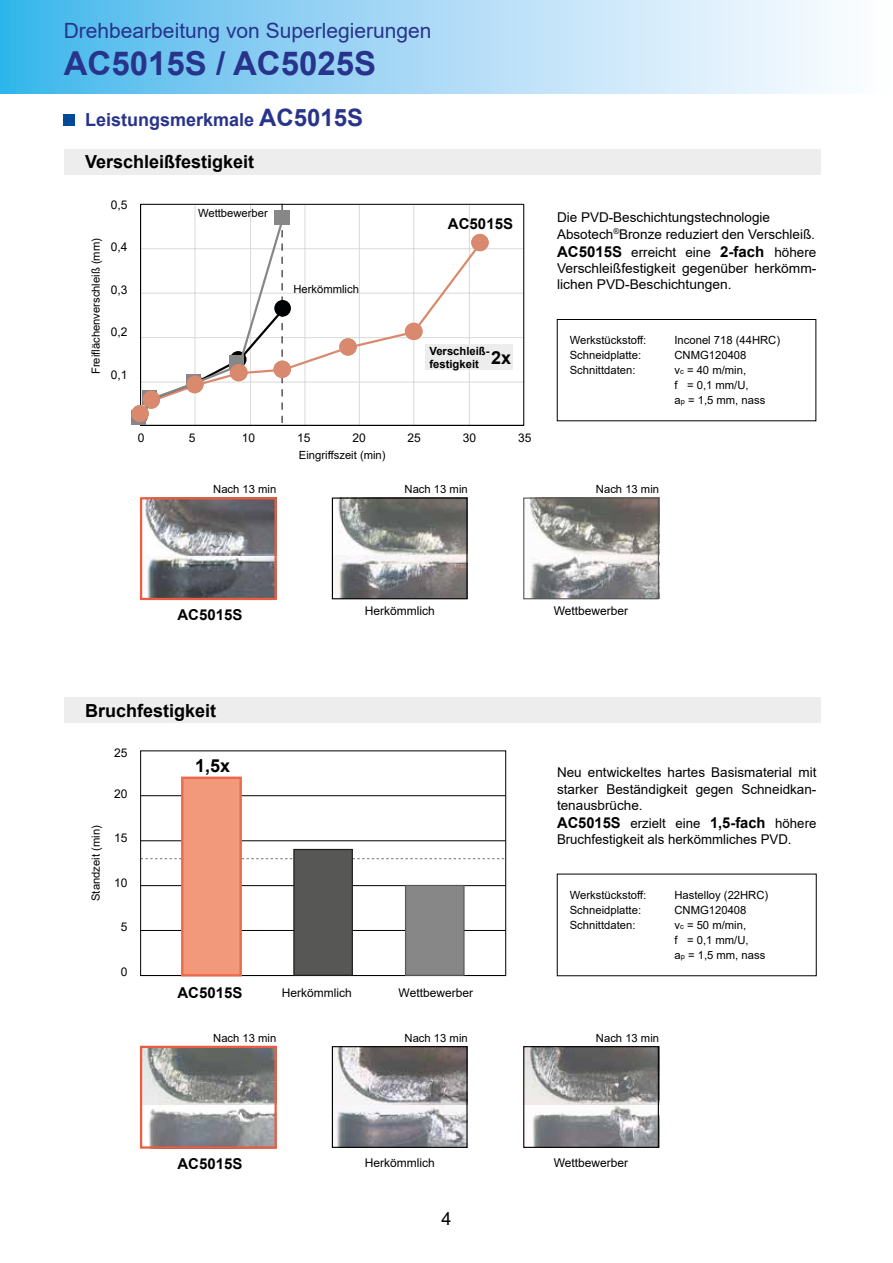
<style>
.page{position:relative;width:893px;height:1263px;background:#fff}
.page>*{position:absolute;margin:0;border:0;box-sizing:border-box;transform-origin:0 0}
.t1{font:700 33px "Arial";color:#28348b}
.t2{font:21px "Arial";color:#28348b}
.t3{font:700 18px "Arial";color:#000}
.t4{font:700 18px "Arial";color:#28348b}
.t5{font:18px "Arial";color:#000}
.t6{font:700 15px "Arial";color:#000}
.t7{font:13.5px/16.2px "Arial";color:#000}
.t8{font:12px "Arial";color:#000}
.t9{font:11.25px/15px "Arial";color:#000}
.t10{font:700 11.25px/13.5px "Arial";color:#000}
.s1{font-size:24px}
.s2{font-weight:700;font-size:15px}
.s3{font-size:7.5px}
</style>
<div class="page">
<svg style="left:0;top:0;width:830px;height:94px;background:#a2d8f5"></svg>
<img style="left:143px;top:500px;width:131px;height:97px">
<div style="left:140px;top:497px;width:137px;height:103px;border:2px solid #eb5d40"></div>
<img style="left:336px;top:499px;width:130px;height:98px">
<div style="left:332px;top:497px;width:136px;height:102px;border:1px solid #000"></div>
<img style="left:525px;top:499px;width:132px;height:98px">
<div style="left:523px;top:497px;width:136px;height:102px;border:1px solid #575756"></div>
<img style="left:143px;top:1049px;width:131px;height:97px">
<div style="left:140px;top:1046px;width:137px;height:103px;border:2px solid #eb5d40"></div>
<img style="left:334px;top:1048px;width:132px;height:98px">
<div style="left:332px;top:1046px;width:136px;height:102px;border:1px solid #000"></div>
<img style="left:525px;top:1048px;width:132px;height:98px">
<div style="left:523px;top:1046px;width:136px;height:102px;border:1px solid #000"></div>
<svg style="left:142px;top:858px;width:362px;height:1px"></svg>
<hr style="left:141px;top:930px;width:365px;height:1px;background:#000">
<hr style="left:141px;top:885px;width:365px;height:1px;background:#000">
<hr style="left:141px;top:840px;width:365px;height:1px;background:#000">
<hr style="left:141px;top:795px;width:365px;height:1px;background:#000">
<div style="left:140px;top:750px;width:366px;height:226px;border:1px solid #000"></div>
<div style="left:405px;top:885px;width:60px;height:91px;background:#878787;border:1px solid #585756"></div>
<div style="left:293px;top:849px;width:60px;height:127px;background:#575756;border:1px solid #1d1e1c"></div>
<div style="left:182px;top:778px;width:59px;height:197px;background:#f3997b"></div>
<div style="left:181px;top:776px;width:61px;height:200px;border:2px solid #ed694b"></div>
<div style="left:64px;top:149px;width:757px;height:25px;background:#ededed"></div>
<svg style="left:140px;top:204px;width:384px;height:222px"></svg>
<svg style="left:286px;top:240px;width:198px;height:177px"></svg>
<div style="left:339px;top:338px;width:16px;height:16px;background:#fff;border-radius:50%"></div>
<div style="left:405px;top:323px;width:15px;height:15px;background:#e2a995;border-radius:50%"></div>
<div style="left:405px;top:323px;width:17px;height:17px;background:#dca895;border-radius:50%"></div>
<div style="left:471px;top:234px;width:16px;height:15px;background:#f3dcd4;border-radius:50%"></div>
<svg style="left:471px;top:234px;width:18px;height:17px"></svg>
<svg style="left:131px;top:410px;width:7px;height:14px"></svg>
<svg style="left:138px;top:204px;width:148px;height:221px"></svg>
<div style="left:339px;top:338px;width:18px;height:18px;background:#d8896e;border-radius:50%"></div>
<div style="left:471px;top:234px;width:17px;height:17px;background:#d8896e;border-radius:50%"></div>
<div style="left:405px;top:323px;width:18px;height:17px;background:#d8896e;border-radius:50%"></div>
<div style="left:273px;top:361px;width:18px;height:17px;background:#d8896e;border-radius:50%"></div>
<div style="left:230px;top:364px;width:17px;height:17px;background:#d8896e;border-radius:50%"></div>
<div style="left:186px;top:375px;width:18px;height:18px;background:#d8896e;border-radius:50%"></div>
<div style="left:143px;top:391px;width:17px;height:17px;background:#d8896e;border-radius:50%"></div>
<div style="left:131px;top:405px;width:18px;height:17px;background:#d8896e;border-radius:50%"></div>
<div style="left:275px;top:210px;width:14px;height:14px;background:#878787"></div>
<div style="left:64px;top:115px;width:11px;height:11px;background:#00489a"></div>
<div style="left:64px;top:697px;width:757px;height:26px;background:#ededed"></div>
<div style="left:557px;top:319px;width:259px;height:102px;border:1px solid #000"></div>
<div style="left:425px;top:344px;width:68px;height:26px;background:#ededed"></div>
<div style="left:491px;top:344px;width:21px;height:26px;background:#ededed"></div>
<h2 class="t2" style="left:64px;top:16px;width:369px">Drehbearbeitung von Superlegierungen</h2>
<h1 class="t1" style="left:64px;top:40px;width:314px">AC5015S / AC5025S</h1>
<h3 class="t4" style="left:85px;top:107px;width:280px">Leistungsmerkmale <span class="s1">AC5015S</span></h3>
<h3 class="t3" style="left:85px;top:149px;width:171px">Verschleißfestigkeit</h3>
<p class="t9" style="left:88px;top:374px;width:138px;rotate:-90deg">Freiflächenverschleiß (mm)</p>
<p class="t8" style="left:111px;top:196px;width:18px">0,5</p>
<p class="t8" style="left:111px;top:239px;width:18px">0,4</p>
<p class="t8" style="left:111px;top:281px;width:18px">0,3</p>
<p class="t8" style="left:111px;top:324px;width:18px">0,2</p>
<p class="t8" style="left:111px;top:366px;width:18px">0,1</p>
<p class="t9" style="left:198px;top:205px;width:71px">Wettbewerber</p>
<p class="t9" style="left:293px;top:282px;width:67px">Herkömmlich</p>
<h3 class="t6" style="left:448px;top:213px;width:67px">AC5015S</h3>
<p class="t10" style="left:429px;top:344px;width:83px">Verschleiß&shy;festigkeit <sup>2x</sup></p>
<p class="t8" style="left:138px;top:430px;width:8px">0</p>
<p class="t8" style="left:189px;top:430px;width:8px">5</p>
<p class="t8" style="left:242px;top:430px;width:15px">10</p>
<p class="t8" style="left:297px;top:430px;width:15px">15</p>
<p class="t8" style="left:352px;top:430px;width:15px">20</p>
<p class="t8" style="left:408px;top:430px;width:15px">25</p>
<p class="t8" style="left:463px;top:430px;width:15px">30</p>
<p class="t8" style="left:518px;top:430px;width:15px">35</p>
<p class="t9" style="left:299px;top:448px;width:88px">Eingriffszeit (min)</p>
<p class="t7" style="left:557px;top:210px;width:259px">Die PVD-Beschichtungstechnologie<br>Absotech<sup>®</sup>Bronze reduziert den Verschleiß.</p>
<p class="t7" style="left:557px;top:244px;width:261px;text-align:justify"><span class="s2">AC5015S</span> erreicht eine <span class="s2">2-fach</span> höhere Verschleißfestigkeit gegenüber herkömm&shy;lichen PVD-Beschichtungen.</p>
<p class="t9" style="left:570px;top:333px;width:78px">Werkstückstoff:<br>Schneidplatte:<br>Schnittdaten:</p>
<p class="t9" style="left:674px;top:333px;width:107px">Inconel 718 (44HRC)<br>CNMG120408<br>v<span class="s3">c</span> = 40 m/min,<br>f = 0,1 mm/U,<br>a<span class="s3">p</span> = 1,5 mm, nass</p>
<p class="t9" style="left:213px;top:481px;width:65px">Nach 13 min</p>
<p class="t9" style="left:405px;top:481px;width:65px">Nach 13 min</p>
<p class="t9" style="left:596px;top:481px;width:65px">Nach 13 min</p>
<h3 class="t6" style="left:177px;top:604px;width:67px">AC5015S</h3>
<h3 class="t3" style="left:85px;top:698px;width:133px">Bruchfestigkeit</h3>
<p class="t9" style="left:88px;top:901px;width:77px;rotate:-90deg">Standzeit (min)</p>
<p class="t8" style="left:114px;top:745px;width:15px">25</p>
<p class="t8" style="left:114px;top:785px;width:15px">20</p>
<p class="t8" style="left:114px;top:830px;width:15px">15</p>
<p class="t8" style="left:114px;top:874px;width:15px">10</p>
<p class="t8" style="left:121px;top:919px;width:8px">5</p>
<p class="t8" style="left:121px;top:964px;width:8px">0</p>
<h3 class="t3" style="left:195px;top:753px;width:37px">1,5x</h3>
<h3 class="t6" style="left:177px;top:982px;width:67px">AC5015S</h3>
<p class="t8" style="left:365px;top:602px;width:71px">Herkömmlich</p>
<p class="t8" style="left:554px;top:602px;width:76px">Wettbewerber</p>
<p class="t7" style="left:557px;top:764px;width:261px;text-align:justify">Neu entwickeltes hartes Basismaterial mit starker Beständigkeit gegen Schneidkan&shy;tenausbrüche.</p>
<p class="t7" style="left:557px;top:815px;width:261px"><span class="s2">AC5015S</span> erzielt eine <span class="s2">1,5-fach</span> höhere<br>Bruchfestigkeit als herkömmliches PVD.</p>
<p class="t8" style="left:282px;top:985px;width:71px">Herkömmlich</p>
<p class="t8" style="left:399px;top:985px;width:76px">Wettbewerber</p>
<p class="t9" style="left:570px;top:887px;width:78px">Werkstückstoff:<br>Schneidplatte:<br>Schnittdaten:</p>
<p class="t9" style="left:674px;top:887px;width:95px">Hastelloy (22HRC)<br>CNMG120408<br>v<span class="s3">c</span> = 50 m/min,<br>f = 0,1 mm/U,<br>a<span class="s3">p</span> = 1,5 mm, nass</p>
<p class="t9" style="left:213px;top:1030px;width:65px">Nach 13 min</p>
<p class="t9" style="left:405px;top:1030px;width:65px">Nach 13 min</p>
<p class="t9" style="left:596px;top:1030px;width:65px">Nach 13 min</p>
<h3 class="t6" style="left:177px;top:1153px;width:67px">AC5015S</h3>
<p class="t8" style="left:365px;top:1155px;width:71px">Herkömmlich</p>
<p class="t8" style="left:554px;top:1155px;width:76px">Wettbewerber</p>
<h3 class="t5" style="left:441px;top:1206px;width:12px">4</h3>
</div>
